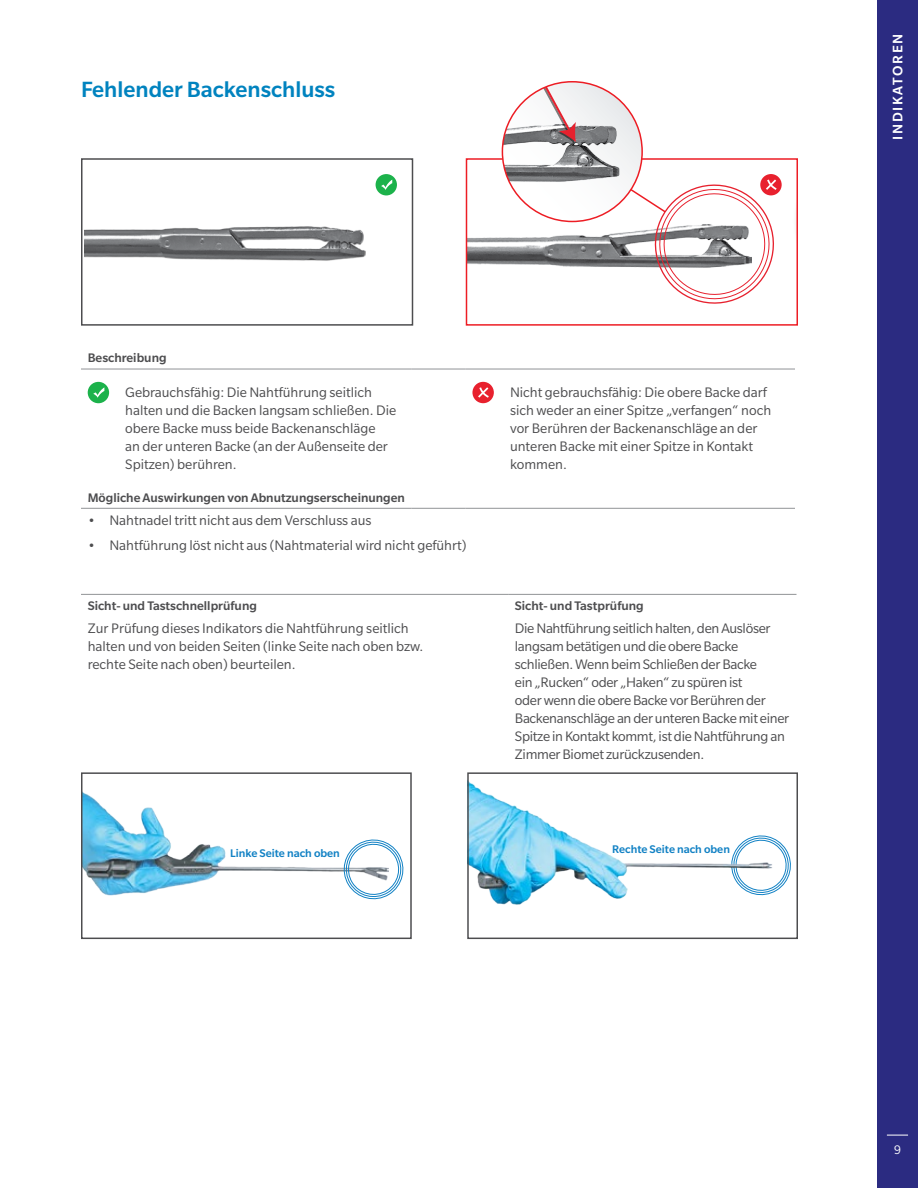
<style>
.page{position:relative;width:918px;height:1188px;background:#fff}
.page>*{position:absolute;margin:0;border:0;box-sizing:border-box;transform-origin:0 0}
.t1{font:500 24px "Slate Pro";color:#0083bf}
.t2{font:15px/18px "Slate Pro";color:#4d4d4f}
.t3{font:15px/18px "Slate Pro";letter-spacing:-.02em;color:#4d4d4f}
.t4{font:500 15px "Slate Pro";letter-spacing:.11em;color:#fff}
.t5{font:500 13.5px "Slate Pro";color:#4d4d4f}
.t6{font:13.5px "Slate Pro";color:#fff}
.t7{font:500 12.15px "Slate Pro";color:#1181c4}
</style>
<div class="page">
<div style="left:877px;top:0;width:41px;height:1188px;background:#2b2b81"></div>
<svg style="left:887px;top:1135px;width:21px;height:1px"></svg>
<img style="left:469px;top:237px;width:33px;height:28px">
<div style="left:466px;top:158px;width:332px;height:168px;border:2px solid #ed1d24"></div>
<img style="left:85px;top:226px;width:281px;height:35px">
<div style="left:81px;top:158px;width:332px;height:168px;border:2px solid #4d4d4f"></div>
<hr style="left:81px;top:369px;width:331px;height:1px;background:#919396">
<hr style="left:412px;top:369px;width:54px;height:1px;background:#919396">
<hr style="left:466px;top:369px;width:329px;height:1px;background:#919396">
<hr style="left:81px;top:508px;width:331px;height:1px;background:#919396">
<hr style="left:412px;top:508px;width:54px;height:1px;background:#919396">
<hr style="left:466px;top:508px;width:329px;height:1px;background:#919396">
<div style="left:88px;top:382px;width:21px;height:21px;background:#1cb24b;border-radius:50%"></div>
<svg style="left:93px;top:387px;width:11px;height:11px"></svg>
<div style="left:472px;top:382px;width:22px;height:21px;background:#e8212e;border-radius:50%"></div>
<svg style="left:478px;top:387px;width:11px;height:11px"></svg>
<hr style="left:81px;top:594px;width:427px;height:1px;background:#919396">
<hr style="left:508px;top:594px;width:289px;height:1px;background:#919396">
<div style="left:376px;top:174px;width:21px;height:21px;background:#1cb24b;border-radius:50%"></div>
<svg style="left:381px;top:180px;width:11px;height:10px"></svg>
<svg style="left:502px;top:82px;width:280px;height:222px"></svg>
<img style="left:83px;top:792px;width:257px;height:104px">
<svg style="left:340px;top:839px;width:64px;height:61px"></svg>
<div style="left:81px;top:772px;width:331px;height:167px;border:1px solid #4d4d4f"></div>
<svg style="left:774px;top:838px;width:17px;height:55px"></svg>
<img style="left:469px;top:781px;width:305px;height:124px">
<div style="left:467px;top:772px;width:331px;height:167px;border:1px solid #4d4d4f"></div>
<h1 class="t1" style="left:81px;top:76px;width:256px">Fehlender Backenschluss</h1>
<p class="t5" style="left:88px;top:351px;width:80px">Beschreibung</p>
<p class="t2" style="left:125px;top:383px;width:272px">Gebrauchsfähig: Die Nahtführung seitlich halten und die Backen langsam schließen. Die obere Backe muss beide Backenanschläge<br>an der unteren Backe (an der Außenseite der Spitzen) berühren.</p>
<p class="t2" style="left:510px;top:383px;width:263px">Nicht gebrauchsfähig: Die obere Backe darf sich weder an einer Spitze „verfangen“ noch vor Berühren der Backenanschläge an der unteren Backe mit einer Spitze in Kontakt kommen.</p>
<p class="t5" style="left:88px;top:490px;width:319px">Mögliche Auswirkungen von Abnutzungserscheinungen</p>
<p class="t2" style="left:88px;top:511px;width:285px">• Nahtnadel tritt nicht aus dem Verschluss aus</p>
<p class="t2" style="left:88px;top:536px;width:380px">• Nahtführung löst nicht aus (Nahtmaterial wird nicht geführt)</p>
<p class="t5" style="left:88px;top:598px;width:171px">Sicht- und Tastschnellprüfung</p>
<p class="t5" style="left:515px;top:598px;width:130px">Sicht- und Tastprüfung</p>
<p class="t2" style="left:88px;top:619px;width:337px">Zur Prüfung dieses Indikators die Nahtführung seitlich halten und von beiden Seiten (linke Seite nach oben bzw. rechte Seite nach oben) beurteilen.</p>
<p class="t3" style="left:515px;top:619px;width:276px">Die Nahtführung seitlich halten, den Auslöser langsam betätigen und die obere Backe schließen. Wenn beim Schließen der Backe<br>ein „Rucken“ oder „Haken“ zu spüren ist<br>oder wenn die obere Backe vor Berühren der Backenanschläge an der unteren Backe mit einer Spitze in Kontakt kommt, ist die Nahtführung an Zimmer Biomet zurückzusenden.</p>
<p class="t7" style="left:230px;top:847px;width:111px">Linke Seite nach oben</p>
<p class="t7" style="left:612px;top:842px;width:119px">Rechte Seite nach oben</p>
<p class="t4" style="left:890px;top:140px;width:107px;rotate:-90deg">INDIKATOREN</p>
<p class="t6" style="left:894px;top:1143px;width:8px">9</p>
</div>
